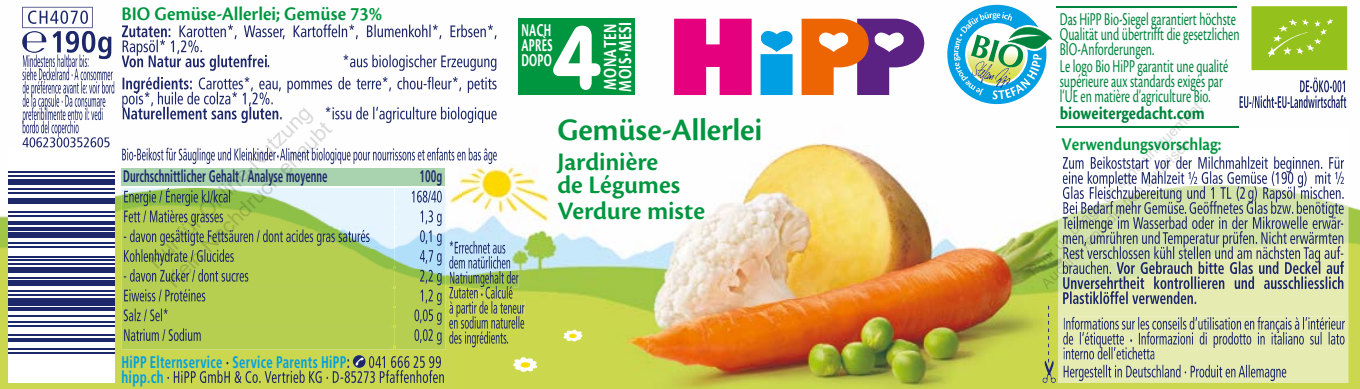
<style>
.page{position:relative;width:1360px;height:389px;background:#fff}
.page>*{position:absolute;margin:0;border:0;box-sizing:border-box;transform-origin:0 0}
.t1{font:900 88.5px "VAG Rounded";color:#fff;scale:.86 1}
.t2{font:600 32.5px "Cronos Pro";letter-spacing:-.005em;color:#00963f}
.t3{font:600 26.25px/24.8px "Cronos Pro";color:#00963f}
.t4{font:21.5px/25.8px "Arial";color:rgb(0 0 0/.15)}
.t5{font:600 20px "Cronos Pro";color:#00963f;scale:.95 1}
.t6{font:700 19.25px/15px "Cronos Pro";letter-spacing:.03em;color:#fff;scale:.72 1}
.t7{font:18.75px/15px "Cronos Pro";color:#00843d;scale:.64 1}
.t8{font:600 18.75px "Cronos Pro";color:#00963f;scale:.9 1}
.t9{font:700 18.75px "Cronos Pro";color:#00843d;scale:.85 1}
.t10{font:700 18.75px/15px "Cronos Pro";letter-spacing:.03em;color:#fff;text-align:justify;scale:.6 1}
.t11{font:700 condensed 16.75px "Frutiger LT Pro";color:#1d286a;scale:.65 1}
.t12{font:700 condensed 16.75px/15px "Frutiger LT Pro";letter-spacing:.025em;color:#009ee3;scale:.76 1}
.t13{font:15px/18px "Arial";color:rgb(0 0 0/.15)}
</style>
<div class="page">
<img style="left:0;top:6px;width:462px;height:229px">
<img style="left:462px;top:7px;width:630px;height:382px">
<img style="left:1092px;top:7px;width:255px;height:121px">
<img style="left:1272px;top:206px;width:88px;height:183px">
<img style="left:0;top:235px;width:192px;height:154px">
<img style="left:373px;top:235px;width:90px;height:154px">
<div style="left:192px;top:349px;width:181px;height:40px;background:#cbd74e"></div>
<img style="left:1092px;top:382px;width:180px;height:7px">
<img style="left:122px;top:355px;width:100px;height:13px">
<img style="left:122px;top:370px;width:41px;height:16px">
<svg style="left:563px;top:329px;width:20px;height:12px"></svg>
<div style="left:569px;top:333px;width:8px;height:5px;background:#fd0;border-radius:50%"></div>
<svg style="left:513px;top:357px;width:25px;height:15px"></svg>
<div style="left:521px;top:362px;width:9px;height:5px;background:#fd0;border-radius:50%"></div>
<img style="left:1058px;top:128px;width:290px;height:254px">
<svg style="left:801px;top:19px;width:123px;height:76px"></svg>
<svg style="left:759px;top:26px;width:35px;height:69px"></svg>
<svg style="left:674px;top:19px;width:78px;height:76px;background:#e8208d"></svg>
<img style="left:121px;top:188px;width:273px;height:161px">
<img style="left:1048px;top:305px;width:1px;height:55px">
<img style="left:1042px;top:360px;width:14px;height:22px">
<svg style="left:946px;top:4px;width:109px;height:101px"></svg>
<svg style="left:1250px;top:6px;width:98px;height:65px;background:#9cc52e"></svg>
<div style="left:8px;top:149px;width:106px;height:233px;background:#fff"></div>
<hr style="left:8px;top:351px;width:106px;height:2px;background:#1c286a">
<hr style="left:8px;top:348px;width:106px;height:1px;background:#1c286a">
<hr style="left:8px;top:338px;width:106px;height:3px;background:#1c286a">
<hr style="left:8px;top:334px;width:106px;height:2px;background:#1c286a">
<hr style="left:8px;top:325px;width:106px;height:1px;background:#1c286a">
<hr style="left:8px;top:321px;width:106px;height:1px;background:#1c286a">
<hr style="left:8px;top:315px;width:106px;height:1px;background:#1c286a">
<hr style="left:8px;top:307px;width:106px;height:4px;background:#1c286a">
<div style="left:8px;top:298px;width:106px;height:7px;background:#1c286a"></div>
<hr style="left:8px;top:294px;width:106px;height:1px;background:#1c286a">
<hr style="left:8px;top:290px;width:106px;height:2px;background:#1c286a">
<div style="left:8px;top:280px;width:106px;height:6px;background:#1c286a"></div>
<hr style="left:8px;top:277px;width:106px;height:1px;background:#1c286a">
<div style="left:8px;top:267px;width:106px;height:5px;background:#1c286a"></div>
<hr style="left:8px;top:263px;width:106px;height:2px;background:#1c286a">
<hr style="left:8px;top:259px;width:106px;height:2px;background:#1c286a">
<hr style="left:8px;top:256px;width:106px;height:1px;background:#1c286a">
<hr style="left:8px;top:246px;width:106px;height:1px;background:#1c286a">
<hr style="left:8px;top:242px;width:106px;height:2px;background:#1c286a">
<div style="left:8px;top:233px;width:106px;height:5px;background:#1c286a"></div>
<hr style="left:8px;top:227px;width:106px;height:3px;background:#1c286a">
<hr style="left:8px;top:221px;width:106px;height:3px;background:#1c286a">
<hr style="left:8px;top:215px;width:106px;height:2px;background:#1c286a">
<hr style="left:8px;top:211px;width:106px;height:2px;background:#1c286a">
<div style="left:8px;top:198px;width:106px;height:5px;background:#1c286a"></div>
<hr style="left:8px;top:192px;width:106px;height:2px;background:#1c286a">
<hr style="left:8px;top:188px;width:106px;height:2px;background:#1c286a">
<div style="left:8px;top:179px;width:106px;height:5px;background:#1c286a"></div>
<hr style="left:8px;top:175px;width:106px;height:1px;background:#1c286a">
<hr style="left:8px;top:171px;width:106px;height:2px;background:#1c286a">
<img style="left:122px;top:25px;width:48px;height:12px">
<img style="left:179px;top:24px;width:318px;height:15px">
<img style="left:123px;top:40px;width:79px;height:14px">
<img style="left:122px;top:54px;width:374px;height:17px">
<img style="left:123px;top:54px;width:79px;height:2px">
<img style="left:270px;top:55px;width:226px;height:16px">
<img style="left:123px;top:76px;width:70px;height:16px">
<img style="left:193px;top:76px;width:304px;height:17px">
<img style="left:122px;top:92px;width:151px;height:15px">
<img style="left:193px;top:92px;width:80px;height:1px">
<img style="left:122px;top:107px;width:161px;height:16px">
<img style="left:283px;top:107px;width:214px;height:16px">
<img style="left:122px;top:147px;width:154px;height:17px">
<svg style="left:276px;top:155px;width:3px;height:5px"></svg>
<img style="left:280px;top:147px;width:217px;height:17px">
<div style="left:121px;top:168px;width:324px;height:18px;background:#a8d3ae"></div>
<img style="left:396px;top:188px;width:49px;height:161px">
<img style="left:124px;top:188px;width:270px;height:18px">
<img style="left:396px;top:188px;width:46px;height:18px">
<img style="left:124px;top:210px;width:270px;height:16px">
<img style="left:396px;top:210px;width:46px;height:16px">
<img style="left:124px;top:229px;width:270px;height:16px">
<img style="left:396px;top:229px;width:46px;height:16px">
<img style="left:124px;top:249px;width:270px;height:16px">
<img style="left:396px;top:249px;width:46px;height:16px">
<img style="left:124px;top:269px;width:270px;height:16px">
<img style="left:396px;top:269px;width:46px;height:16px">
<img style="left:124px;top:289px;width:270px;height:16px">
<img style="left:396px;top:289px;width:46px;height:16px">
<div style="left:124px;top:308px;width:270px;height:16px;background:#b7cf51"></div>
<img style="left:396px;top:308px;width:46px;height:16px">
<svg style="left:394px;top:210px;width:2px;height:134px"></svg>
<img style="left:124px;top:328px;width:270px;height:16px">
<img style="left:396px;top:328px;width:46px;height:16px">
<svg style="left:222px;top:361px;width:7px;height:6px"></svg>
<svg style="left:347px;top:355px;width:19px;height:12px"></svg>
<img style="left:369px;top:356px;width:72px;height:12px">
<img style="left:164px;top:370px;width:280px;height:13px">
<img style="left:23px;top:54px;width:66px;height:13px">
<img style="left:22px;top:68px;width:91px;height:12px">
<img style="left:23px;top:81px;width:92px;height:16px">
<img style="left:23px;top:97px;width:36px;height:10px">
<img style="left:23px;top:94px;width:36px;height:3px">
<img style="left:63px;top:97px;width:43px;height:10px">
<img style="left:63px;top:95px;width:43px;height:2px">
<img style="left:23px;top:107px;width:80px;height:17px">
<img style="left:23px;top:107px;width:36px;height:3px">
<img style="left:23px;top:124px;width:56px;height:13px">
<img style="left:23px;top:121px;width:56px;height:3px">
<hr style="left:1056px;top:6px;width:181px;height:1px;background:#00843d">
<hr style="left:1056px;top:127px;width:182px;height:1px;background:#00843d">
<img style="left:1300px;top:77px;width:45px;height:15px">
<img style="left:1239px;top:95px;width:107px;height:13px">
<img style="left:1063px;top:316px;width:282px;height:17px">
<img style="left:1063px;top:332px;width:61px;height:15px">
<img style="left:1132px;top:333px;width:213px;height:15px">
<img style="left:1132px;top:331px;width:213px;height:2px">
<img style="left:1063px;top:347px;width:91px;height:12px">
<svg style="left:1132px;top:347px;width:22px;height:1px"></svg>
<img style="left:1062px;top:156px;width:282px;height:15px">
<img style="left:1062px;top:171px;width:282px;height:91px">
<img style="left:1063px;top:186px;width:281px;height:1px">
<img style="left:1063px;top:201px;width:281px;height:1px">
<img style="left:1063px;top:216px;width:280px;height:1px">
<img style="left:1063px;top:231px;width:280px;height:1px">
<img style="left:1063px;top:246px;width:280px;height:1px">
<img style="left:1063px;top:261px;width:48px;height:13px">
<img style="left:1116px;top:261px;width:228px;height:13px">
<img style="left:1063px;top:276px;width:281px;height:13px">
<img style="left:1063px;top:291px;width:133px;height:13px">
<img style="left:1063px;top:364px;width:223px;height:17px">
<img style="left:450px;top:241px;width:56px;height:12px">
<img style="left:449px;top:256px;width:62px;height:12px">
<img style="left:450px;top:271px;width:69px;height:16px">
<svg style="left:450px;top:286px;width:63px;height:12px"></svg>
<img style="left:449px;top:301px;width:76px;height:27px">
<img style="left:449px;top:316px;width:75px;height:12px">
<img style="left:449px;top:331px;width:59px;height:16px">
<div style="left:518px;top:19px;width:117px;height:76px;background:#00963f"></div>
<img style="left:23px;top:137px;width:87px;height:10px">
<img style="left:22px;top:31px;width:24px;height:22px">
<img style="left:52px;top:31px;width:60px;height:28px">
<img style="left:52px;top:54px;width:37px;height:5px">
<img style="left:22px;top:7px;width:71px;height:21px">
<img style="left:28px;top:11px;width:60px;height:13px">
<p class="t5" style="left:121px;top:2px;width:276px">BIO Gemüse-Allerlei; Gemüse 73%</p>
<p class="t7" style="left:1060px;top:12px;width:282px">Das HiPP Bio-Siegel garantiert höchste<br>Qualität und übertrifft die gesetzlichen<br>BIO-Anforderungen.</p>
<p class="t7" style="left:1060px;top:59px;width:265px">Le logo Bio HiPP garantit une qualité supérieure aux standards exigés par l‘UE en matière d’agriculture Bio.</p>
<p class="t9" style="left:1060px;top:103px;width:172px">bioweitergedacht.com</p>
<p class="t8" style="left:1061px;top:133px;width:179px">Verwendungsvorschlag:</p>
<p class="t6" style="left:603px;top:91px;width:98px;rotate:-90deg">MONATEN<br>MOIS·MESI</p>
<p class="t10" style="left:521px;top:23px;width:54px">NACH APRÈS DOPO</p>
<h1 class="t1" style="left:554px;top:5px;width:56px">4</h1>
<p class="t4" style="left:143px;top:255px;width:224px;rotate:-45deg">Nur für Online-Nutzung<br>Kein Nachdruck erlaubt</p>
<p class="t13" style="left:1024px;top:266px;width:240px;rotate:-45deg">Pour un usage en ligne uniquement<br>Aucune reproduction autorisée</p>
<h2 class="t2" style="left:557px;top:111px;width:207px">Gemüse-Allerlei</h2>
<h3 class="t3" style="left:557px;top:149px;width:149px">Jardinière<br>de Légumes<br>Verdure miste</h3>
<p class="t11" style="left:123px;top:166px;width:316px">Durchschnittlicher Gehalt / Analyse moyenne</p>
<p class="t11" style="left:419px;top:166px;width:37px">100g</p>
<p class="t12" style="left:121px;top:354px;width:297px">HiPP Elternservice Service Parents HiPP hipp.ch</p>
</div>
